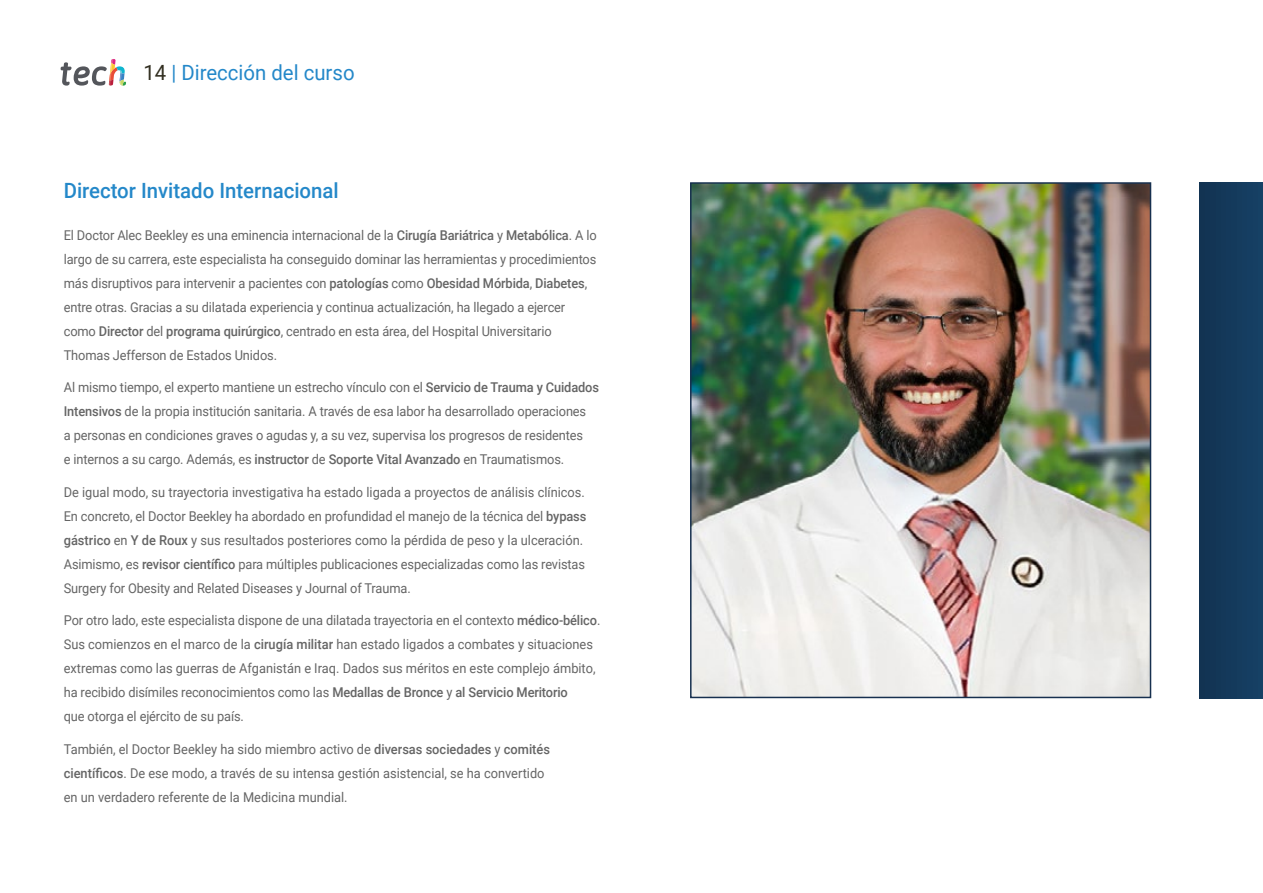
<style>
.page{position:relative;width:1263px;height:893px;background:#fff}
.page>*{position:absolute;margin:0;border:0;box-sizing:border-box;transform-origin:0 0}
.t1{font:500 21px "Roboto";color:#2488c9}
.t2{font:21px "Roboto";color:#2488c9}
.t3{font:13.5px/24px "Roboto";letter-spacing:-.01em;color:#656565;scale:.95 1}
.s1{color:#312e20}
.s2{font-weight:500}
</style>
<div class="page">
<svg style="left:61px;top:59px;width:65px;height:27px"></svg>
<img style="left:693px;top:185px;width:455px;height:510px">
<div style="left:690px;top:182px;width:461px;height:516px;border:2px solid #17304f"></div>
<div style="left:1199px;top:182px;width:64px;height:516px;background:#14395b"></div>
<h1 class="t2" style="left:144px;top:57px;width:213px"><span class="s1">14</span> | Dirección del curso</h1>
<h1 class="t1" style="left:64px;top:176px;width:276px">Director Invitado Internacional</h1>
<p class="t3" style="left:64px;top:222px;width:562px">El Doctor Alec Beekley es una eminencia internacional de la <span class="s2">Cirugía Bariátrica</span> y <span class="s2">Metabólica</span>. A lo largo de su carrera, este especialista ha conseguido dominar las herramientas y procedimientos más disruptivos para intervenir a pacientes con <span class="s2">patologías</span> como <span class="s2">Obesidad Mórbida</span>, <span class="s2">Diabetes</span>, entre otras. Gracias a su dilatada experiencia y continua actualización, ha llegado a ejercer como <span class="s2">Director</span> del <span class="s2">programa quirúrgico</span>, centrado en esta área, del Hospital Universitario Thomas Jefferson de Estados Unidos.</p>
<p class="t3" style="left:64px;top:375px;width:565px">Al mismo tiempo, el experto mantiene un estrecho vínculo con el <span class="s2">Servicio de Trauma y Cuidados Intensivos</span> de la propia institución sanitaria. A través de esa labor ha desarrollado operaciones<br>a personas en condiciones graves o agudas y, a su vez, supervisa los progresos de residentes<br>e internos a su cargo. Además, es <span class="s2">instructor</span> de <span class="s2">Soporte Vital Avanzado</span> en Traumatismos.</p>
<p class="t3" style="left:64px;top:479px;width:552px">De igual modo, su trayectoria investigativa ha estado ligada a proyectos de análisis clínicos.<br>En concreto, el Doctor Beekley ha abordado en profundidad el manejo de la técnica del <span class="s2">bypass gástrico</span> en <span class="s2">Y de Roux</span> y sus resultados posteriores como la pérdida de peso y la ulceración.<br>Asimismo, es <span class="s2">revisor científico</span> para múltiples publicaciones especializadas como las revistas Surgery for Obesity and Related Diseases y Journal of Trauma.</p>
<p class="t3" style="left:64px;top:608px;width:566px">Por otro lado, este especialista dispone de una dilatada trayectoria en el contexto <span class="s2">médico-bélico</span>.<br>Sus comienzos en el marco de la <span class="s2">cirugía militar</span> han estado ligados a combates y situaciones extremas como las guerras de Afganistán e Iraq. Dados sus méritos en este complejo ámbito, ha recibido disímiles reconocimientos como las <span class="s2">Medallas de Bronce</span> y <span class="s2">al Servicio Meritorio<br></span>que otorga el ejército de su país.</p>
<p class="t3" style="left:64px;top:736px;width:513px">También, el Doctor Beekley ha sido miembro activo de <span class="s2">diversas sociedades</span> y <span class="s2">comités científicos</span>. De ese modo, a través de su intensa gestión asistencial, se ha convertido en un verdadero referente de la Medicina mundial.</p>
</div>
